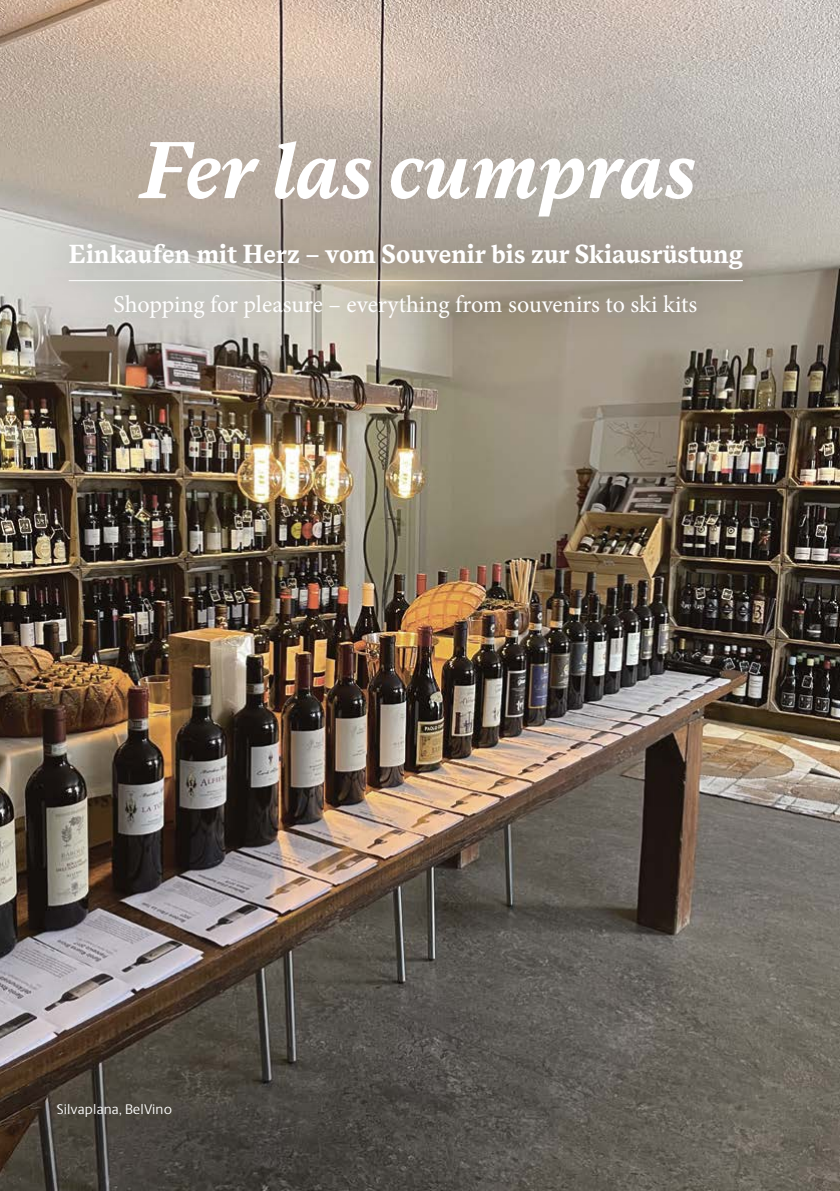
<style>
.page{position:relative;width:840px;height:1191px;background:#fff}
.page>*{position:absolute;margin:0;border:0;box-sizing:border-box;transform-origin:0 0}
.t1{font:italic 700 80px "Messina Serif";color:#fff}
.t2{font:700 26px "Messina Serif";color:#fff}
.t3{font:24px "Minion Pro";letter-spacing:-.005em;color:#fff}
.t4{font:14px "Berlingske Sans";letter-spacing:.01em;color:#fff}
</style>
<div class="page">
<img style="left:0;top:0;width:839px;height:1191px">
<div style="left:35px;top:209px;width:740px;height:142px;background:#000;opacity:.4"></div>
<hr style="left:69px;top:280px;width:673px;height:1px;background:#fff">
<h1 class="t1" style="left:140px;top:109px;width:557px">Fer las cumpras</h1>
<p class="t2" style="left:69px;top:234px;width:675px">Einkaufen mit Herz – vom Souvenir bis zur Skiausrüstung</p>
<p class="t3" style="left:113px;top:288px;width:585px">Shopping for pleasure – everything from souvenirs to ski kits</p>
<p class="t4" style="left:57px;top:1099px;width:117px">Silvaplana, BelVino</p>
</div>
